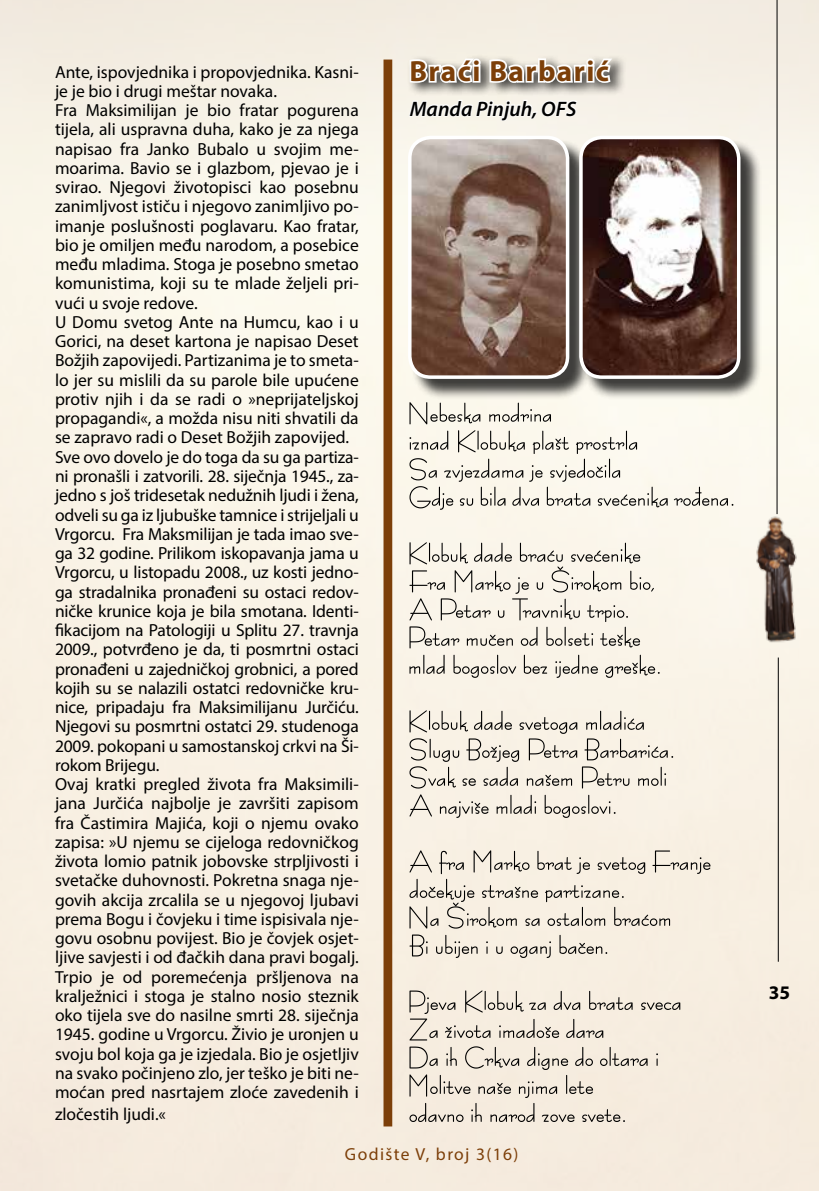
<style>
.page{position:relative;width:819px;height:1191px;background:#fff}
.page>*{position:absolute;margin:0;border:0;box-sizing:border-box;transform-origin:0 0}
.t1{font:700 29.22px "Myriad Pro";letter-spacing:.05em;color:#7c3f09}
.t2{font:italic 600 21px "Myriad Pro";color:#000}
.t3{font:700 19.25px "Myriad Pro";color:#000}
.t4{font:17.5px/19.2px "Myriad Pro";color:#000}
.t5{font:17.5px "Myriad Pro";letter-spacing:.08em;color:#7c3f09}
</style>
<div class="page">
<img style="left:0;top:0;width:819px;height:1191px">
<div style="left:383px;top:60px;width:9px;height:1066px;background:#7c3f09"></div>
<img style="left:753px;top:513px;width:48px;height:135px">
<hr style="left:778px;top:657px;width:1px;height:304px;background:#000">
<hr style="left:776px;top:0;width:1px;height:514px;background:#000">
<div style="left:410px;top:138px;width:181px;height:262px;background:#000;opacity:.75"></div>
<img style="left:410px;top:137px;width:157px;height:240px">
<div style="left:408px;top:136px;width:161px;height:243px;border:4px solid #fff;border-radius:21px"></div>
<div style="left:581px;top:138px;width:181px;height:262px;background:#000;opacity:.75"></div>
<img style="left:581px;top:137px;width:157px;height:240px">
<div style="left:579px;top:136px;width:161px;height:243px;border:4px solid #fff;border-radius:21px"></div>
<svg style="left:409px;top:402px;width:142px;height:22px;background:#d9d6cc"></svg>
<svg style="left:409px;top:430px;width:324px;height:80px"></svg>
<svg style="left:409px;top:542px;width:245px;height:106px;background:#e1dcd2"></svg>
<svg style="left:409px;top:655px;width:250px;height:23px;background:#dad4ca"></svg>
<svg style="left:409px;top:710px;width:264px;height:78px;background:#ddd7cc"></svg>
<svg style="left:409px;top:794px;width:206px;height:24px;background:#dcd5ca"></svg>
<svg style="left:409px;top:850px;width:301px;height:78px;background:#e1dace"></svg>
<svg style="left:409px;top:934px;width:198px;height:24px;background:#dcd4c8"></svg>
<svg style="left:409px;top:990px;width:271px;height:50px;background:#dfd6ca"></svg>
<svg style="left:409px;top:1046px;width:249px;height:76px;background:#dfd6ca"></svg>
<div style="left:407px;top:53px;width:220px;height:44px;background:#000;opacity:.75"></div>
<svg style="left:407px;top:0;width:209px;height:122px"></svg>
<p class="t4" style="left:55px;top:62px;width:305px">Ante, ispovjednika i propovjednika. Kasni&shy;je je bio i drugi meštar novaka.<br>Fra Maksimilijan je bio fratar pogurena tijela, ali uspravna duha, kako je za njega napisao fra Janko Bubalo u svojim me&shy;moarima. Bavio se i glazbom, pjevao je i svirao. Njegovi životopisci kao posebnu zanimljvost ističu i njegovo zanimljivo po&shy;imanje poslušnosti poglavaru. Kao fratar, bio je omiljen među narodom, a posebice među mladima. Stoga je posebno smetao komunistima, koji su te mlade željeli pri&shy;vući u svoje redove.<br>U Domu svetog Ante na Humcu, kao i u Gorici, na deset kartona je napisao Deset Božjih zapovijedi. Partizanima je to smeta&shy;lo jer su mislili da su parole bile upućene protiv njih i da se radi o »neprijateljskoj propagandi«, a možda nisu niti shvatili da se zapravo radi o Deset Božjih zapovijed.<br>Sve ovo dovelo je do toga da su ga partiza&shy;ni pronašli i zatvorili. 28. siječnja 1945., za&shy;jedno s još tridesetak nedužnih ljudi i žena, odveli su ga iz ljubuške tamnice i strijeljali u Vrgorcu. Fra Maksmilijan je tada imao sve&shy;ga 32 godine. Prilikom iskopavanja jama u Vrgorcu, u listopadu 2008., uz kosti jedno&shy;ga stradalnika pronađeni su ostaci redov&shy;ničke krunice koja je bila smotana. Identi&shy;fikacijom na Patologiji u Splitu 27. travnja 2009., potvrđeno je da, ti posmrtni ostaci pronađeni u zajedničkoj grobnici, a pored kojih su se nalazili ostatci redovničke kru&shy;nice, pripadaju fra Maksimilijanu Jurčiću.<br>Njegovi su posmrtni ostatci 29. studenoga 2009. pokopani u samostanskoj crkvi na Ši&shy;rokom Brijegu.<br>Ovaj kratki pregled života fra Maksimili&shy;jana Jurčića najbolje je završiti zapisom fra Častimira Majića, koji o njemu ovako zapisa: »U njemu se cijeloga redovničkog života lomio patnik jobovske strpljivosti i svetačke duhovnosti. Pokretna snaga nje&shy;govih akcija zrcalila se u njegovoj ljubavi prema Bogu i čovjeku i time ispisivala nje&shy;govu osobnu povijest. Bio je čovjek osjet&shy;ljive savjesti i od đačkih dana pravi bogalj.<br>Trpio je od poremećenja pršljenova na kralježnici i stoga je stalno nosio steznik oko tijela sve do nasilne smrti 28. siječnja 1945. godine u Vrgorcu. Živio je uronjen u svoju bol koja ga je izjedala. Bio je osjetljiv na svako počinjeno zlo, jer teško je biti ne&shy;moćan pred nasrtajem zloće zavedenih i</p>
<p class="t4" style="left:55px;top:1104px;width:112px">zločestih ljudi.«</p>
<h1 class="t1" style="left:409px;top:52px;width:201px">Braći Barbarić</h1>
<p class="t2" style="left:410px;top:95px;width:168px">Manda Pinjuh, OFS</p>
<p class="t5" style="left:345px;top:1143px;width:175px">Godište V, broj 3(16)</p>
<p class="t3" style="left:768px;top:980px;width:23px">35</p>
</div>
